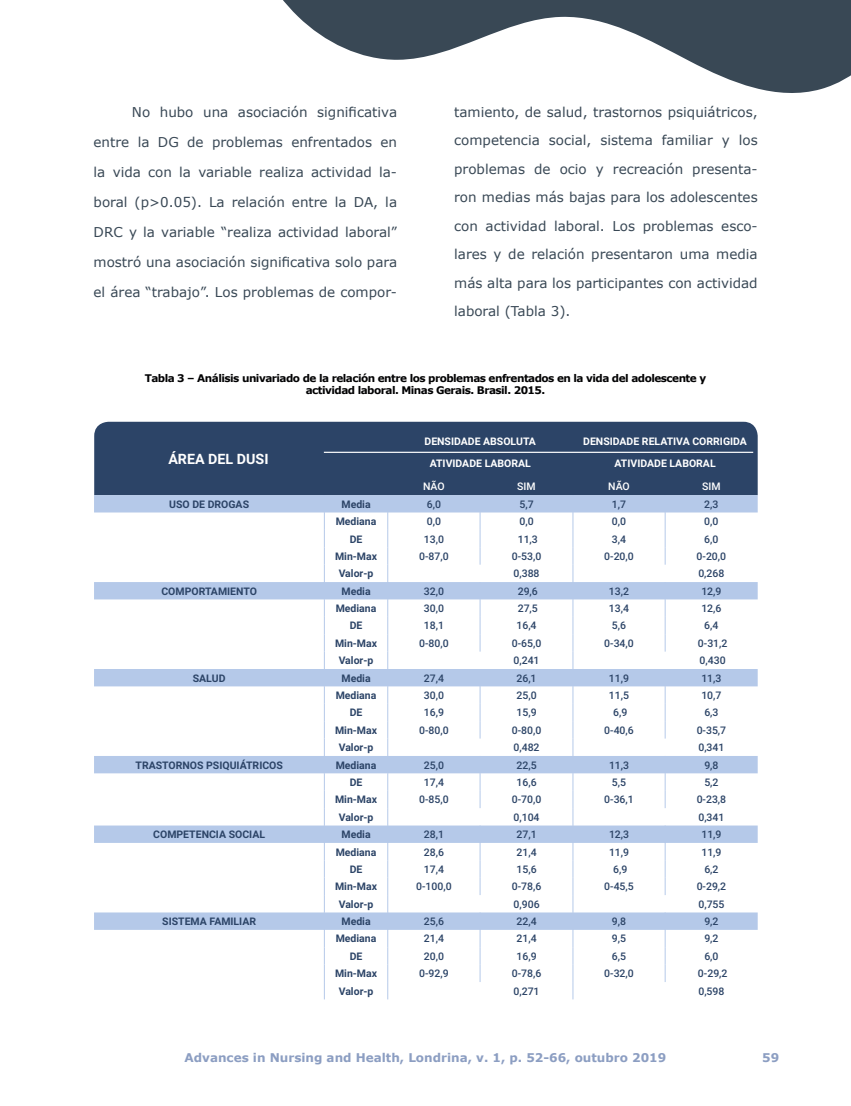
<style>
.page{position:relative;width:851px;height:1106px;background:#fff}
.page>*{position:absolute;margin:0;border:0;box-sizing:border-box;transform-origin:0 0}
.t1{font:700 14.25px "Roboto";color:#fff}
.t2{font:13.5px/28.5px "Verdana";color:#394855;text-align:justify}
.t3{font:700 12px "Verdana";color:#8c9ec2}
.t4{font:500 10.5px "Roboto";color:#2c4467}
.t5{font:700 10.5px "Roboto";color:#2c4467}
.t6{font:700 10.5px/12px "Verdana";letter-spacing:-.05em;color:#020203;text-align:center}
.t7{font:700 10.5px/21.9px "Roboto";color:#fff;text-align:center}
.t8{font:500 10.5px "Roboto";color:#fff}
</style>
<div class="page">
<svg style="left:283px;top:0;width:567px;height:93px;fill:#394855"></svg>
<div style="left:94px;top:422px;width:663px;height:73px;background:#2c4467"></div>
<svg style="left:94px;top:495px;width:663px;height:504px"></svg>
<hr style="left:324px;top:452px;width:429px;height:1px;background:#fff">
<p class="t2" style="left:132px;top:97px;width:267px">No hubo una asociación significativa</p>
<p class="t2" style="left:94px;top:127px;width:305px">entre la DG de problemas enfrentados en</p>
<p class="t2" style="left:94px;top:157px;width:305px">la vida con la variable realiza actividad la-</p>
<p class="t2" style="left:94px;top:187px;width:305px">boral (p&gt;0.05). La relación entre la DA, la</p>
<p class="t2" style="left:94px;top:217px;width:305px">DRC y la variable “realiza actividad laboral”</p>
<p class="t2" style="left:94px;top:247px;width:305px">mostró una asociación significativa solo para</p>
<p class="t2" style="left:94px;top:277px;width:305px">el área “trabajo”. Los problemas de compor-</p>
<p class="t2" style="left:454px;top:97px;width:305px">tamiento, de salud, trastornos psiquiátricos, competencia social, sistema familiar y los problemas de ocio y recreación presenta&shy;ron medias más bajas para los adolescentes con actividad laboral. Los problemas esco&shy;lares y de relación presentaron uma media más alta para los participantes con actividad laboral (Tabla 3).</p>
<p class="t6" style="left:145px;top:372px;width:563px">Tabla 3 – Análisis univariado de la relación entre los problemas enfrentados en la vida del adolescente y actividad laboral. Minas Gerais. Brasil. 2015.</p>
<p class="t7" style="left:424px;top:430px;width:113px">DENSIDADE ABSOLUTA</p>
<p class="t1" style="left:168px;top:449px;width:102px">ÁREA DEL DUSI</p>
<p class="t7" style="left:429px;top:452px;width:103px">ATIVIDADE LABORAL</p>
<p class="t7" style="left:583px;top:430px;width:165px">DENSIDADE RELATIVA CORRIGIDA<br>ATIVIDADE LABORAL</p>
<p class="t8" style="left:423px;top:479px;width:23px">NÃO</p>
<p class="t8" style="left:517px;top:479px;width:20px">SIM</p>
<p class="t8" style="left:608px;top:479px;width:23px">NÃO</p>
<p class="t8" style="left:702px;top:479px;width:20px">SIM</p>
<p class="t5" style="left:169px;top:496px;width:81px">USO DE DROGAS</p>
<p class="t5" style="left:341px;top:496px;width:31px">Media</p>
<p class="t4" style="left:427px;top:496px;width:16px">6,0</p>
<p class="t4" style="left:519px;top:496px;width:16px">5,7</p>
<p class="t4" style="left:612px;top:496px;width:16px">1,7</p>
<p class="t4" style="left:704px;top:496px;width:16px">2,3</p>
<p class="t5" style="left:335px;top:514px;width:42px">Mediana</p>
<p class="t4" style="left:427px;top:514px;width:16px">0,0</p>
<p class="t4" style="left:519px;top:514px;width:16px">0,0</p>
<p class="t4" style="left:612px;top:514px;width:16px">0,0</p>
<p class="t4" style="left:704px;top:514px;width:16px">0,0</p>
<p class="t5" style="left:349px;top:531px;width:14px">DE</p>
<p class="t4" style="left:424px;top:531px;width:22px">13,0</p>
<p class="t4" style="left:517px;top:531px;width:22px">11,3</p>
<p class="t4" style="left:612px;top:531px;width:16px">3,4</p>
<p class="t4" style="left:704px;top:531px;width:16px">6,0</p>
<p class="t5" style="left:335px;top:549px;width:44px">Min-Max</p>
<p class="t4" style="left:419px;top:549px;width:31px">0-87,0</p>
<p class="t4" style="left:511px;top:549px;width:31px">0-53,0</p>
<p class="t4" style="left:604px;top:549px;width:31px">0-20,0</p>
<p class="t4" style="left:696px;top:549px;width:31px">0-20,0</p>
<p class="t5" style="left:338px;top:566px;width:36px">Valor-p</p>
<p class="t4" style="left:513px;top:566px;width:28px">0,388</p>
<p class="t4" style="left:698px;top:566px;width:28px">0,268</p>
<p class="t5" style="left:161px;top:583px;width:97px">COMPORTAMIENTO</p>
<p class="t5" style="left:341px;top:583px;width:31px">Media</p>
<p class="t4" style="left:424px;top:583px;width:22px">32,0</p>
<p class="t4" style="left:517px;top:583px;width:22px">29,6</p>
<p class="t4" style="left:609px;top:583px;width:22px">13,2</p>
<p class="t4" style="left:701px;top:583px;width:22px">12,9</p>
<p class="t5" style="left:336px;top:601px;width:42px">Mediana</p>
<p class="t4" style="left:424px;top:601px;width:22px">30,0</p>
<p class="t4" style="left:517px;top:601px;width:22px">27,5</p>
<p class="t4" style="left:609px;top:601px;width:22px">13,4</p>
<p class="t4" style="left:701px;top:601px;width:22px">12,6</p>
<p class="t5" style="left:349px;top:618px;width:14px">DE</p>
<p class="t4" style="left:424px;top:618px;width:22px">18,1</p>
<p class="t4" style="left:516px;top:618px;width:22px">16,4</p>
<p class="t4" style="left:612px;top:618px;width:16px">5,6</p>
<p class="t4" style="left:704px;top:618px;width:16px">6,4</p>
<p class="t5" style="left:335px;top:635px;width:44px">Min-Max</p>
<p class="t4" style="left:419px;top:635px;width:31px">0-80,0</p>
<p class="t4" style="left:511px;top:635px;width:31px">0-65,0</p>
<p class="t4" style="left:604px;top:635px;width:31px">0-34,0</p>
<p class="t4" style="left:697px;top:635px;width:31px">0-31,2</p>
<p class="t5" style="left:338px;top:653px;width:36px">Valor-p</p>
<p class="t4" style="left:513px;top:653px;width:28px">0,241</p>
<p class="t4" style="left:699px;top:653px;width:28px">0,430</p>
<p class="t5" style="left:193px;top:670px;width:34px">SALUD</p>
<p class="t5" style="left:341px;top:670px;width:31px">Media</p>
<p class="t4" style="left:424px;top:670px;width:22px">27,4</p>
<p class="t4" style="left:516px;top:670px;width:22px">26,1</p>
<p class="t4" style="left:609px;top:670px;width:22px">11,9</p>
<p class="t4" style="left:701px;top:670px;width:22px">11,3</p>
<p class="t5" style="left:336px;top:688px;width:42px">Mediana</p>
<p class="t4" style="left:424px;top:688px;width:22px">30,0</p>
<p class="t4" style="left:516px;top:688px;width:22px">25,0</p>
<p class="t4" style="left:609px;top:688px;width:22px">11,5</p>
<p class="t4" style="left:701px;top:688px;width:22px">10,7</p>
<p class="t5" style="left:349px;top:705px;width:14px">DE</p>
<p class="t4" style="left:424px;top:705px;width:22px">16,9</p>
<p class="t4" style="left:516px;top:705px;width:22px">15,9</p>
<p class="t4" style="left:613px;top:705px;width:16px">6,9</p>
<p class="t4" style="left:704px;top:705px;width:16px">6,3</p>
<p class="t5" style="left:335px;top:722px;width:44px">Min-Max</p>
<p class="t4" style="left:419px;top:722px;width:31px">0-80,0</p>
<p class="t4" style="left:511px;top:722px;width:31px">0-80,0</p>
<p class="t4" style="left:604px;top:722px;width:31px">0-40,6</p>
<p class="t4" style="left:696px;top:722px;width:31px">0-35,7</p>
<p class="t5" style="left:338px;top:740px;width:36px">Valor-p</p>
<p class="t4" style="left:513px;top:740px;width:28px">0,482</p>
<p class="t4" style="left:698px;top:740px;width:28px">0,341</p>
<p class="t5" style="left:135px;top:757px;width:149px">TRASTORNOS PSIQUIÁTRICOS</p>
<p class="t5" style="left:336px;top:757px;width:42px">Mediana</p>
<p class="t4" style="left:424px;top:757px;width:22px">25,0</p>
<p class="t4" style="left:516px;top:757px;width:22px">22,5</p>
<p class="t4" style="left:609px;top:757px;width:22px">11,3</p>
<p class="t4" style="left:704px;top:757px;width:16px">9,8</p>
<p class="t5" style="left:349px;top:775px;width:14px">DE</p>
<p class="t4" style="left:424px;top:775px;width:22px">17,4</p>
<p class="t4" style="left:516px;top:775px;width:22px">16,6</p>
<p class="t4" style="left:612px;top:775px;width:16px">5,5</p>
<p class="t4" style="left:704px;top:775px;width:16px">5,2</p>
<p class="t5" style="left:335px;top:792px;width:44px">Min-Max</p>
<p class="t4" style="left:419px;top:792px;width:31px">0-85,0</p>
<p class="t4" style="left:511px;top:792px;width:31px">0-70,0</p>
<p class="t4" style="left:604px;top:792px;width:31px">0-36,1</p>
<p class="t4" style="left:696px;top:792px;width:31px">0-23,8</p>
<p class="t5" style="left:338px;top:809px;width:36px">Valor-p</p>
<p class="t4" style="left:513px;top:809px;width:28px">0,104</p>
<p class="t4" style="left:698px;top:809px;width:28px">0,341</p>
<p class="t5" style="left:153px;top:827px;width:113px">COMPETENCIA SOCIAL</p>
<p class="t5" style="left:341px;top:827px;width:31px">Media</p>
<p class="t4" style="left:424px;top:827px;width:22px">28,1</p>
<p class="t4" style="left:516px;top:827px;width:22px">27,1</p>
<p class="t4" style="left:609px;top:827px;width:22px">12,3</p>
<p class="t4" style="left:701px;top:827px;width:22px">11,9</p>
<p class="t5" style="left:336px;top:844px;width:42px">Mediana</p>
<p class="t4" style="left:424px;top:844px;width:22px">28,6</p>
<p class="t4" style="left:516px;top:844px;width:22px">21,4</p>
<p class="t4" style="left:609px;top:844px;width:22px">11,9</p>
<p class="t4" style="left:701px;top:844px;width:22px">11,9</p>
<p class="t5" style="left:350px;top:861px;width:14px">DE</p>
<p class="t4" style="left:424px;top:861px;width:22px">17,4</p>
<p class="t4" style="left:516px;top:861px;width:22px">15,6</p>
<p class="t4" style="left:613px;top:861px;width:16px">6,9</p>
<p class="t4" style="left:704px;top:861px;width:16px">6,2</p>
<p class="t5" style="left:335px;top:879px;width:44px">Min-Max</p>
<p class="t4" style="left:416px;top:879px;width:37px">0-100,0</p>
<p class="t4" style="left:511px;top:879px;width:31px">0-78,6</p>
<p class="t4" style="left:604px;top:879px;width:31px">0-45,5</p>
<p class="t4" style="left:696px;top:879px;width:31px">0-29,2</p>
<p class="t5" style="left:339px;top:896px;width:36px">Valor-p</p>
<p class="t4" style="left:513px;top:896px;width:28px">0,906</p>
<p class="t4" style="left:698px;top:896px;width:28px">0,755</p>
<p class="t5" style="left:162px;top:914px;width:95px">SISTEMA FAMILIAR</p>
<p class="t5" style="left:341px;top:914px;width:31px">Media</p>
<p class="t4" style="left:424px;top:914px;width:22px">25,6</p>
<p class="t4" style="left:516px;top:914px;width:22px">22,4</p>
<p class="t4" style="left:612px;top:914px;width:16px">9,8</p>
<p class="t4" style="left:704px;top:914px;width:16px">9,2</p>
<p class="t5" style="left:336px;top:931px;width:42px">Mediana</p>
<p class="t4" style="left:424px;top:931px;width:22px">21,4</p>
<p class="t4" style="left:516px;top:931px;width:22px">21,4</p>
<p class="t4" style="left:612px;top:931px;width:16px">9,5</p>
<p class="t4" style="left:704px;top:931px;width:16px">9,2</p>
<p class="t5" style="left:350px;top:948px;width:14px">DE</p>
<p class="t4" style="left:424px;top:948px;width:22px">20,0</p>
<p class="t4" style="left:516px;top:948px;width:22px">16,9</p>
<p class="t4" style="left:612px;top:948px;width:16px">6,5</p>
<p class="t4" style="left:704px;top:948px;width:16px">6,0</p>
<p class="t5" style="left:335px;top:966px;width:44px">Min-Max</p>
<p class="t4" style="left:419px;top:966px;width:31px">0-92,9</p>
<p class="t4" style="left:511px;top:966px;width:31px">0-78,6</p>
<p class="t4" style="left:604px;top:966px;width:31px">0-32,0</p>
<p class="t4" style="left:697px;top:966px;width:31px">0-29,2</p>
<p class="t5" style="left:338px;top:983px;width:36px">Valor-p</p>
<p class="t4" style="left:513px;top:983px;width:28px">0,271</p>
<p class="t4" style="left:698px;top:983px;width:28px">0,598</p>
<p class="t3" style="left:184px;top:1049px;width:483px">Advances in Nursing and Health, Londrina, v. 1, p. 52-66, outubro 2019</p>
<p class="t3" style="left:762px;top:1049px;width:19px">59</p>
</div>
